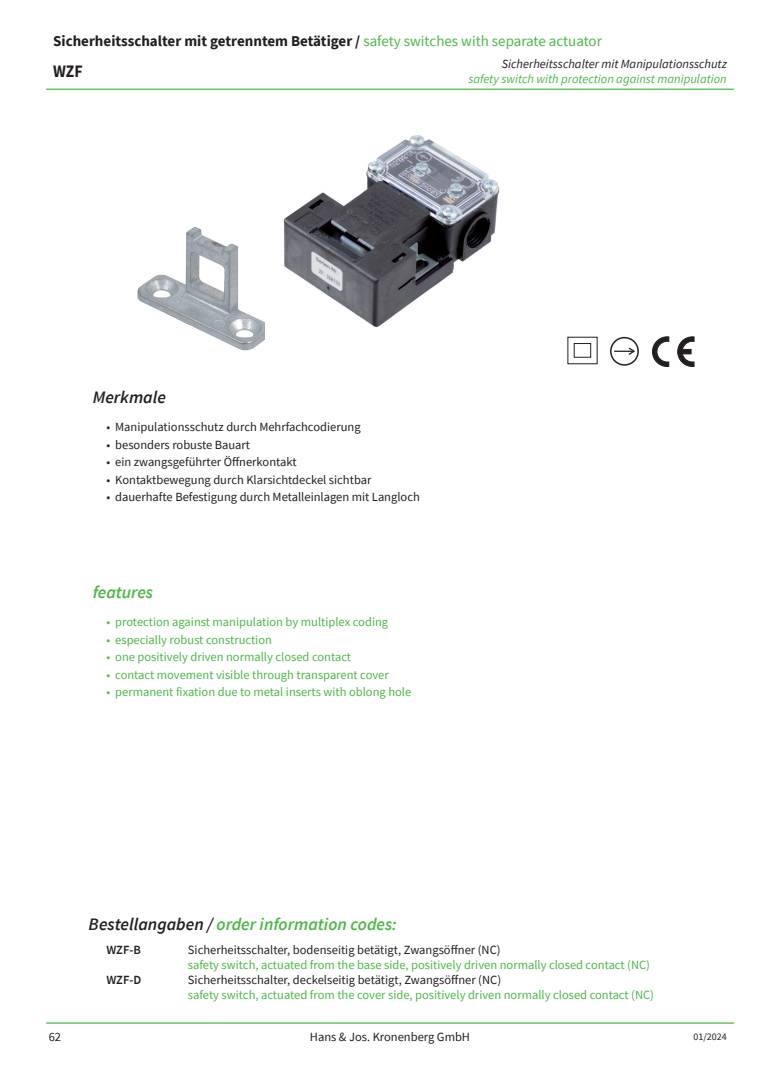
<style>
.page{position:relative;width:780px;height:1088px;background:#fff}
.page>*{position:absolute;margin:0;border:0;box-sizing:border-box;transform-origin:0 0}
.t1{font:italic 600 17.5px "Source Sans Pro";color:#4cb848}
.t2{font:italic 600 17.5px "Source Sans Pro";color:#231f20}
.t3{font:700 17.5px "Source Sans Pro";color:#231f20;scale:.9 1}
.t4{font:700 15px "Source Sans Pro";color:#231f20}
.t5{font:12.5px "Source Sans Pro";color:#4cb848}
.t6{font:12.5px "Source Sans Pro";color:#231f20}
.t7{font:italic 12.5px "Source Sans Pro";color:#4cb848}
.t8{font:italic 12.5px "Source Sans Pro";color:#231f20}
.t9{font:600 12.5px "Source Sans Pro";color:#231f20}
.t10{font:10px "Source Sans Pro";color:#231f20}
.s1{font-weight:400;color:#4cb848}
.s2{color:#231f20}
</style>
<div class="page">
<hr style="left:46px;top:1022px;width:687px;height:1px;background:#4cb848">
<hr style="left:46px;top:89px;width:687px;height:1px;background:#4cb848">
<img style="left:137px;top:227px;width:128px;height:124px">
<div style="left:573px;top:343px;width:18px;height:15px;border:1px solid #231f20"></div>
<div style="left:610px;top:337px;width:29px;height:29px;border:2px solid #231f20;border-radius:50%"></div>
<svg style="left:614px;top:346px;width:22px;height:10px"></svg>
<svg style="left:652px;top:337px;width:16px;height:29px"></svg>
<svg style="left:677px;top:337px;width:17px;height:29px"></svg>
<div style="left:680px;top:349px;width:11px;height:5px;background:#231f20"></div>
<img style="left:283px;top:135px;width:217px;height:192px">
<p class="t4" style="left:53px;top:31px;width:550px">Sicherheitsschalter mit getrenntem Betätiger / <span class="s1">safety switches with separate actuator</span></p>
<h1 class="t3" style="left:53px;top:60px;width:34px">WZF</h1>
<p class="t8" style="left:502px;top:56px;width:226px">Sicherheitsschalter mit Manipulationsschutz</p>
<p class="t7" style="left:468px;top:71px;width:260px">safety switch with protection against manipulation</p>
<h1 class="t2" style="left:93px;top:386px;width:75px">Merkmale</h1>
<p class="t6" style="left:106px;top:419px;width:256px">• Manipulationsschutz durch Mehrfachcodierung</p>
<p class="t6" style="left:106px;top:436px;width:145px">• besonders robuste Bauart</p>
<p class="t6" style="left:106px;top:454px;width:192px">• ein zwangsgeführter Öffnerkontakt</p>
<p class="t6" style="left:106px;top:471px;width:266px">• Kontaktbewegung durch Klarsichtdeckel sichtbar</p>
<p class="t6" style="left:106px;top:489px;width:315px">• dauerhafte Befestigung durch Metalleinlagen mit Langloch</p>
<h1 class="t1" style="left:93px;top:580px;width:62px">features</h1>
<p class="t5" style="left:106px;top:614px;width:283px">• protection against manipulation by multiplex coding</p>
<p class="t5" style="left:106px;top:631px;width:167px">• especially robust construction</p>
<p class="t5" style="left:106px;top:649px;width:246px">• one positively driven normally closed contact</p>
<p class="t5" style="left:106px;top:666px;width:284px">• contact movement visible through transparent cover</p>
<p class="t5" style="left:106px;top:684px;width:306px">• permanent fixation due to metal inserts with oblong hole</p>
<h1 class="t1" style="left:89px;top:912px;width:310px"><span class="s2">Bestellangaben /</span> order information codes:</h1>
<p class="t9" style="left:106px;top:941px;width:36px">WZF-B</p>
<p class="t6" style="left:188px;top:942px;width:314px">Sicherheitsschalter, bodenseitig betätigt, Zwangsöffner (NC)</p>
<p class="t5" style="left:188px;top:957px;width:463px">safety switch, actuated from the base side, positively driven normally closed contact (NC)</p>
<p class="t9" style="left:106px;top:971px;width:36px">WZF-D</p>
<p class="t6" style="left:188px;top:972px;width:315px">Sicherheitsschalter, deckelseitig betätigt, Zwangsöffner (NC)</p>
<p class="t5" style="left:188px;top:987px;width:467px">safety switch, actuated from the cover side, positively driven normally closed contact (NC)</p>
<p class="t6" style="left:49px;top:1029px;width:14px">62</p>
<p class="t6" style="left:310px;top:1029px;width:162px">Hans &amp; Jos. Kronenberg GmbH</p>
<p class="t10" style="left:693px;top:1030px;width:35px">01/2024</p>
</div>
